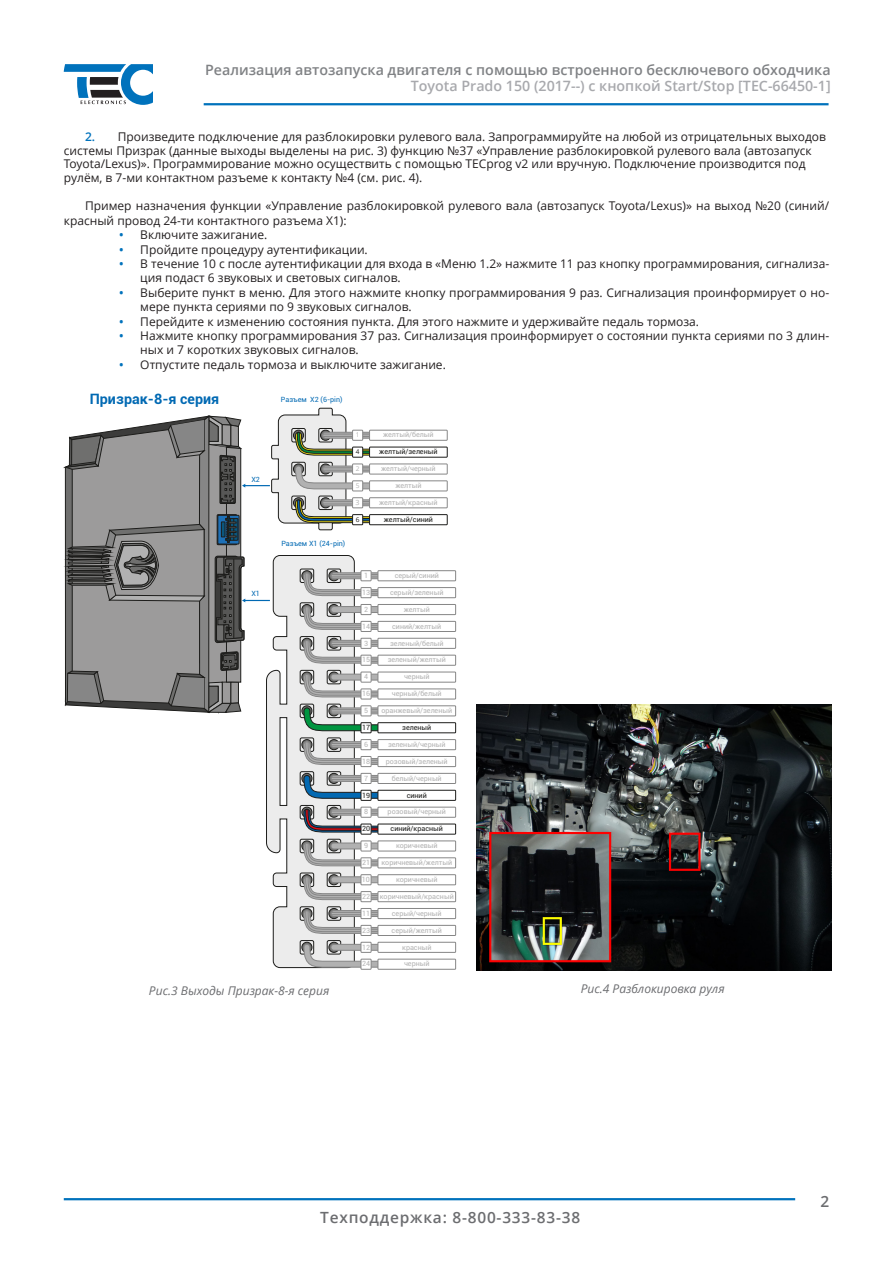
<style>
.page{position:relative;width:893px;height:1263px;background:#fff}
.page>*{position:absolute;margin:0;border:0;box-sizing:border-box;transform-origin:0 0}
.t1{font:600 15.45px "Open Sans";letter-spacing:.05em;color:#6c6d70}
.t2{font:600 14.25px "Open Sans";color:#808285}
.t3{font:600 14.25px "Open Sans";color:#a8a9ad}
.t4{font:700 14.25px "Roboto";color:#0069b3}
.Text{font:12px/14.4px "Open Sans";color:#231f20}
.Figure{font:italic 12px "Open Sans";color:#6c6d70}
.t5{font:7.2px "Roboto";color:#b2b2b2}
.t6{font:7.2px "Roboto";color:#1d1d1b}
.t7{font:7.2px "Roboto";color:#0069b3}
.t8{font:7.2px "Open Sans";color:#b2b2b2}
.t9{font:6.6px "Open Sans";color:#b2b2b2}
.t10{font:6.6px "Open Sans";color:#1d1d1b}
.s1{font-weight:600;color:#0072bc}
</style>
<div class="page">
<svg style="left:64px;top:64px;width:89px;height:41px"></svg>
<hr style="left:204px;top:103px;width:624px;height:2px;background:#0072bc">
<hr style="left:64px;top:1198px;width:731px;height:2px;background:#0072bc">
<img style="left:476px;top:704px;width:355px;height:266px">
<div style="left:369px;top:430px;width:79px;height:11px;border:1px solid #878787"></div>
<div style="left:369px;top:447px;width:79px;height:10px;border:1px solid #1d1d1b"></div>
<div style="left:369px;top:497px;width:79px;height:11px;border:1px solid #878787"></div>
<div style="left:369px;top:480px;width:79px;height:11px;border:1px solid #878787"></div>
<div style="left:369px;top:514px;width:79px;height:11px;border:1px solid #1d1d1b"></div>
<div style="left:369px;top:464px;width:79px;height:10px;border:1px solid #878787"></div>
<div style="left:378px;top:570px;width:78px;height:11px;border:1px solid #868686"></div>
<div style="left:378px;top:587px;width:78px;height:11px;border:1px solid #868686"></div>
<div style="left:378px;top:604px;width:78px;height:11px;border:1px solid #868686"></div>
<div style="left:378px;top:638px;width:78px;height:11px;border:1px solid #868686"></div>
<div style="left:378px;top:672px;width:78px;height:10px;border:1px solid #868686"></div>
<div style="left:378px;top:705px;width:78px;height:11px;border:1px solid #868686"></div>
<div style="left:378px;top:739px;width:78px;height:11px;border:1px solid #868686"></div>
<div style="left:378px;top:773px;width:78px;height:11px;border:1px solid #868686"></div>
<div style="left:378px;top:807px;width:78px;height:10px;border:1px solid #868686"></div>
<div style="left:378px;top:841px;width:78px;height:10px;border:1px solid #868686"></div>
<div style="left:378px;top:874px;width:78px;height:11px;border:1px solid #868686"></div>
<div style="left:378px;top:908px;width:78px;height:11px;border:1px solid #868686"></div>
<div style="left:378px;top:942px;width:78px;height:11px;border:1px solid #868686"></div>
<div style="left:378px;top:621px;width:78px;height:11px;border:1px solid #868686"></div>
<div style="left:378px;top:655px;width:78px;height:10px;border:1px solid #868686"></div>
<div style="left:378px;top:689px;width:78px;height:10px;border:1px solid #868686"></div>
<div style="left:378px;top:722px;width:78px;height:11px;border:1px solid #1d1d1b"></div>
<div style="left:378px;top:756px;width:78px;height:11px;border:1px solid #868686"></div>
<div style="left:378px;top:790px;width:78px;height:11px;border:1px solid #1d1d1b"></div>
<div style="left:378px;top:824px;width:78px;height:10px;border:1px solid #1d1d1b"></div>
<div style="left:378px;top:857px;width:78px;height:11px;border:1px solid #868686"></div>
<div style="left:378px;top:891px;width:78px;height:11px;border:1px solid #868686"></div>
<div style="left:378px;top:925px;width:78px;height:11px;border:1px solid #868686"></div>
<div style="left:378px;top:959px;width:78px;height:10px;border:1px solid #868686"></div>
<div style="left:361px;top:959px;width:10px;height:10px;border:1px solid #868686"></div>
<svg style="left:65px;top:407px;width:355px;height:561px"></svg>
<p class="t2" style="left:205px;top:60px;width:627px">Реализация автозапуска двигателя с помощью встроенного бесключевого обходчика</p>
<p class="t3" style="left:411px;top:76px;width:421px">Toyota Prado 150 (2017--) с кнопкой Start/Stop [TEC-66450-1]</p>
<p class="Text" style="left:64px;top:130px;width:764px;line-height:13.5px;text-indent:21px"><span class="s1">2.</span> Произведите подключение для разблокировки рулевого вала. Запрограммируйте на любой из отрицательных выходов системы Призрак (данные выходы выделены на рис. 3) функцию №37 «Управление разблокировкой рулевого вала (автозапуск Toyota/Lexus)». Программирование можно осуществить с помощью TECprog v2 или вручную. Подключение производится под рулём, в 7-ми контактном разъеме к контакту №4 (см. рис. 4).</p>
<p class="Text" style="left:64px;top:199px;width:767px;text-indent:21px">Пример назначения функции «Управление разблокировкой рулевого вала (автозапуск Toyota/Lexus)» на выход №20 (синий/ красный провод 24-ти контактного разъема Х1):</p>
<p class="Text" style="left:119px;top:228px;width:150px"><span class="s1">•</span> Включите зажигание.</p>
<p class="Text" style="left:119px;top:242px;width:250px"><span class="s1">•</span> Пройдите процедуру аутентификации.</p>
<p class="Text" style="left:140px;top:257px;width:690px;text-indent:-21px"><span class="s1">•</span> В течение 10 с после аутентификации для входа в «Меню 1.2» нажмите 11 раз кнопку программирования, сигнализа&shy;ция подаст 6 звуковых и световых сигналов.</p>
<p class="Text" style="left:140px;top:285px;width:690px;text-indent:-21px"><span class="s1">•</span> Выберите пункт в меню. Для этого нажмите кнопку программирования 9 раз. Сигнализация проинформирует о но&shy;мере пункта сериями по 9 звуковых сигналов.</p>
<p class="Text" style="left:119px;top:314px;width:581px"><span class="s1">•</span> Перейдите к изменению состояния пункта. Для этого нажмите и удерживайте педаль тормоза.</p>
<p class="Text" style="left:140px;top:329px;width:690px;text-indent:-21px"><span class="s1">•</span> Нажмите кнопку программирования 37 раз. Сигнализация проинформирует о состоянии пункта сериями по 3 длин&shy;ных и 7 коротких звуковых сигналов.</p>
<p class="Text" style="left:119px;top:357px;width:328px"><span class="s1">•</span> Отпустите педаль тормоза и выключите зажигание.</p>
<p class="t4" style="left:90px;top:389px;width:131px">Призрак-8-я серия</p>
<p class="t7" style="left:281px;top:395px;width:63px">Разъем X2 (6-pin)</p>
<p class="t7" style="left:251px;top:474px;width:10px">X2</p>
<p class="t7" style="left:251px;top:589px;width:10px">X1</p>
<p class="t7" style="left:281px;top:539px;width:65px">Разъем X1 (24-pin)</p>
<p class="Figure" style="left:149px;top:982px;width:182px">Рис.3 Выходы Призрак-8-я серия</p>
<p class="t9" style="left:356px;top:431px;width:5px">1</p>
<p class="t5" style="left:383px;top:430px;width:52px">желтый/белый</p>
<p class="t10" style="left:356px;top:448px;width:5px">4</p>
<p class="t6" style="left:379px;top:447px;width:60px">желтый/зеленый</p>
<p class="t9" style="left:356px;top:465px;width:5px">2</p>
<p class="t5" style="left:381px;top:464px;width:56px">желтый/черный</p>
<p class="t9" style="left:356px;top:482px;width:5px">5</p>
<p class="t5" style="left:395px;top:480px;width:28px">желтый</p>
<p class="t10" style="left:356px;top:516px;width:5px">6</p>
<p class="t6" style="left:384px;top:514px;width:51px">желтый/синий</p>
<p class="t8" style="left:356px;top:498px;width:6px">3</p>
<p class="t5" style="left:379px;top:497px;width:60px">желтый/красный</p>
<p class="t5" style="left:364px;top:570px;width:6px">1</p>
<p class="t5" style="left:395px;top:570px;width:46px">серый/синий</p>
<p class="t5" style="left:362px;top:587px;width:10px">13</p>
<p class="t5" style="left:390px;top:587px;width:55px">серый/зеленый</p>
<p class="t5" style="left:364px;top:604px;width:6px">2</p>
<p class="t5" style="left:404px;top:604px;width:28px">желтый</p>
<p class="t5" style="left:364px;top:638px;width:6px">3</p>
<p class="t5" style="left:390px;top:638px;width:55px">зеленый/белый</p>
<p class="t5" style="left:364px;top:672px;width:6px">4</p>
<p class="t5" style="left:404px;top:672px;width:27px">черный</p>
<p class="t5" style="left:364px;top:705px;width:6px">5</p>
<p class="t5" style="left:381px;top:705px;width:72px">оранжевый/зеленый</p>
<p class="t5" style="left:364px;top:739px;width:6px">6</p>
<p class="t5" style="left:388px;top:739px;width:59px">зеленый/черный</p>
<p class="t5" style="left:364px;top:773px;width:6px">7</p>
<p class="t5" style="left:392px;top:773px;width:51px">белый/черный</p>
<p class="t5" style="left:364px;top:807px;width:6px">8</p>
<p class="t5" style="left:388px;top:807px;width:60px">розовый/черный</p>
<p class="t5" style="left:364px;top:840px;width:6px">9</p>
<p class="t5" style="left:396px;top:840px;width:43px">коричневый</p>
<p class="t5" style="left:362px;top:874px;width:10px">10</p>
<p class="t5" style="left:396px;top:874px;width:43px">коричневый</p>
<p class="t5" style="left:362px;top:908px;width:10px">11</p>
<p class="t5" style="left:392px;top:908px;width:51px">серый/черный</p>
<p class="t5" style="left:362px;top:942px;width:10px">12</p>
<p class="t5" style="left:402px;top:942px;width:31px">красный</p>
<p class="t5" style="left:362px;top:621px;width:10px">14</p>
<p class="t5" style="left:392px;top:621px;width:51px">синий/желтый</p>
<p class="t5" style="left:362px;top:655px;width:10px">15</p>
<p class="t5" style="left:388px;top:655px;width:60px">зеленый/желтый</p>
<p class="t5" style="left:362px;top:688px;width:10px">16</p>
<p class="t5" style="left:392px;top:688px;width:51px">черный/белый</p>
<p class="t6" style="left:362px;top:722px;width:10px">17</p>
<p class="t6" style="left:402px;top:722px;width:31px">зеленый</p>
<p class="t5" style="left:362px;top:756px;width:10px">18</p>
<p class="t5" style="left:386px;top:756px;width:63px">розовый/зеленый</p>
<p class="t6" style="left:362px;top:790px;width:10px">19</p>
<p class="t6" style="left:407px;top:790px;width:21px">синий</p>
<p class="t6" style="left:362px;top:824px;width:10px">20</p>
<p class="t6" style="left:391px;top:824px;width:54px">синий/красный</p>
<p class="t5" style="left:362px;top:857px;width:10px">21</p>
<p class="t5" style="left:381px;top:857px;width:72px">коричневый/желтый</p>
<p class="t5" style="left:362px;top:891px;width:10px">22</p>
<p class="t5" style="left:380px;top:891px;width:75px">коричневый/красный</p>
<p class="t5" style="left:362px;top:925px;width:10px">23</p>
<p class="t5" style="left:392px;top:925px;width:52px">серый/желтый</p>
<p class="t5" style="left:362px;top:959px;width:10px">24</p>
<p class="t5" style="left:404px;top:959px;width:27px">черный</p>
<p class="Figure" style="left:581px;top:980px;width:145px">Рис.4 Разблокировка руля</p>
<p class="t1" style="left:320px;top:1206px;width:262px">Техподдержка: 8-800-333-83-38</p>
<p class="t1" style="left:820px;top:1190px;width:10px">2</p>
</div>
